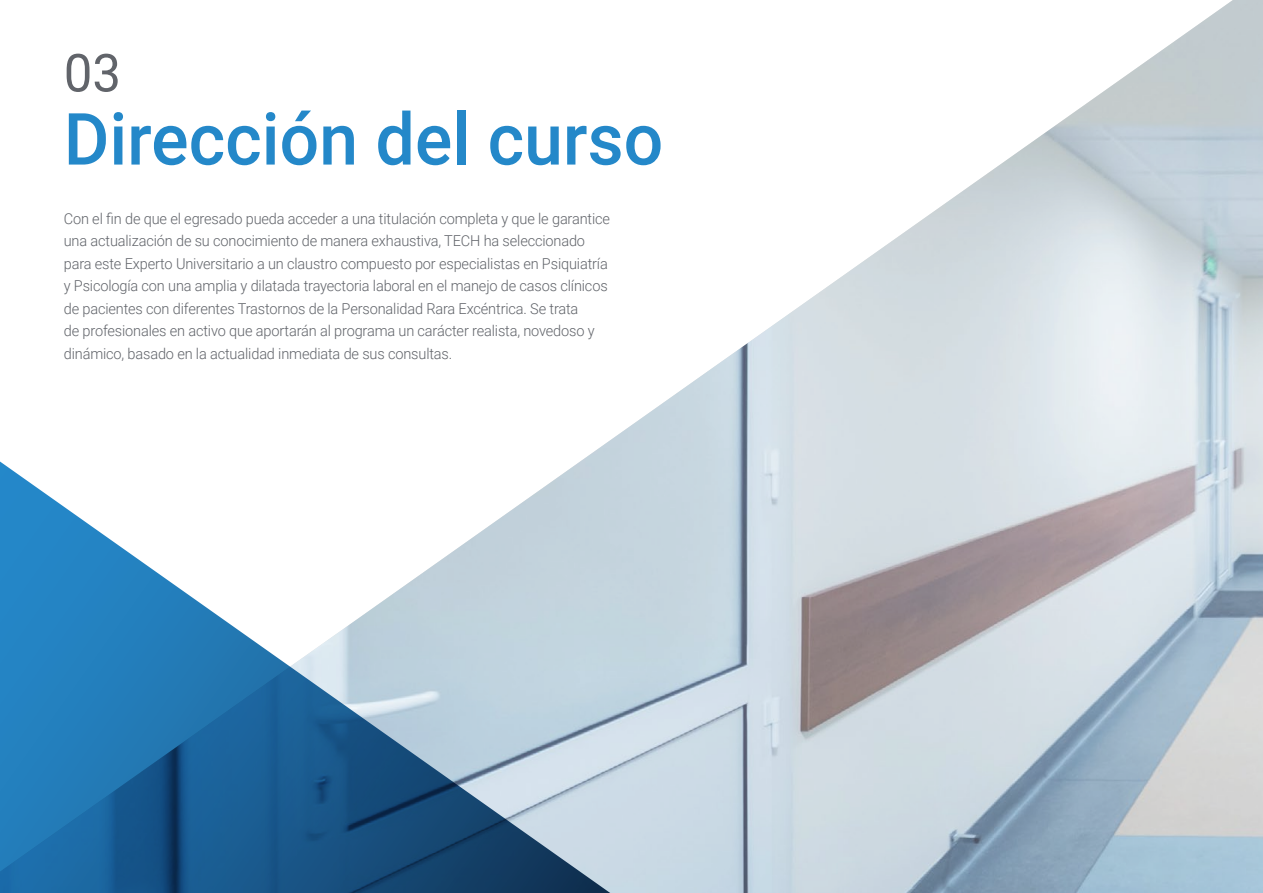
<style>
.page{position:relative;width:1263px;height:893px;background:#fff}
.page>*{position:absolute;margin:0;border:0;box-sizing:border-box;transform-origin:0 0}
.t1{font:500 72px "Roboto";color:#2488c9}
.t2{font:52.5px "Roboto";color:#61646a}
.t3{font:300 15px/22.5px "Roboto";letter-spacing:-.01em;color:#61646a}
</style>
<div class="page">
<img style="left:602px;top:0;width:661px;height:893px">
<svg style="left:0;top:446px;width:640px;height:447px"></svg>
<h2 class="t2" style="left:64px;top:36px;width:59px">03</h2>
<h1 class="t1" style="left:64px;top:89px;width:601px">Dirección del curso</h1>
<p class="t3" style="left:64px;top:207px;width:548px">Con el fin de que el egresado pueda acceder a una titulación completa y que le garantice una actualización de su conocimiento de manera exhaustiva, TECH ha seleccionado para este Experto Universitario a un claustro compuesto por especialistas en Psiquiatría y Psicología con una amplia y dilatada trayectoria laboral en el manejo de casos clínicos de pacientes con diferentes Trastornos de la Personalidad Rara Excéntrica. Se trata<br>de profesionales en activo que aportarán al programa un carácter realista, novedoso y dinámico, basado en la actualidad inmediata de sus consultas.</p>
</div>
